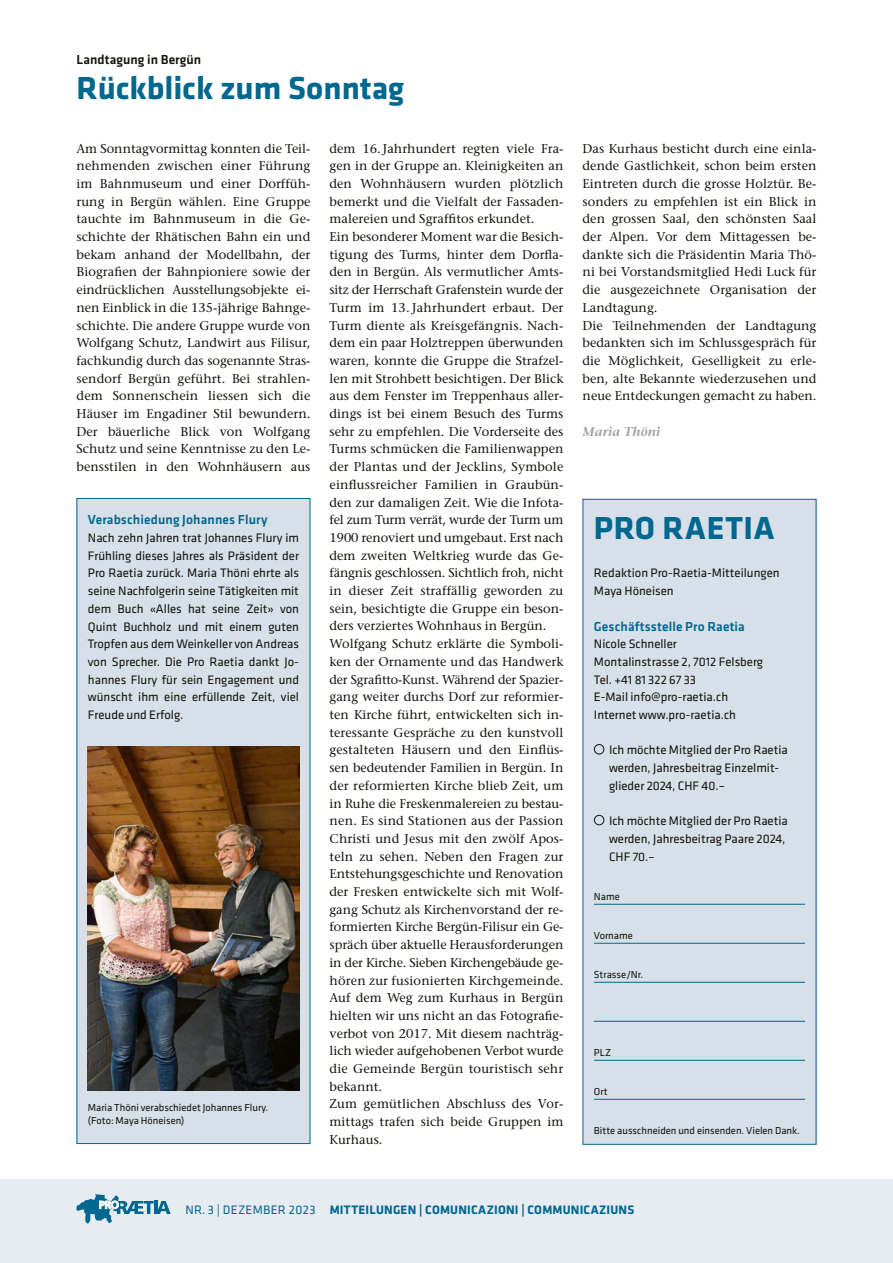
<style>
.page{position:relative;width:893px;height:1263px;background:#fff}
.page>*{position:absolute;margin:0;border:0;box-sizing:border-box;transform-origin:0 0}
.t1{font:700 33px "Klavika";color:#00678e}
.t2{font:700 33px "Klavika";letter-spacing:.02em;color:#00678e}
.t3{font:500 13.5px "Klavika";letter-spacing:.01em;color:#00678e}
.t4{font:500 13.5px "Klavika";letter-spacing:.005em;color:#12120d}
.t5{font:500 12.75px/17.7px "Stone Serif Std";letter-spacing:.005em;color:#12120d}
.t6{font:12.75px/17.7px "Klavika";color:#12120d}
.t7{font:700 12.75px "Klavika";letter-spacing:.015em;color:#00678e}
.t8{font:italic 600 12.75px "Stone Serif Std";letter-spacing:.005em;color:#9d9e9e}
.t9{font:10.5px/13.5px "Klavika";color:#12120d}
.s1{font-weight:400}
</style>
<div class="page">
<div style="left:0;top:1179px;width:893px;height:84px;background:#e7ecf2"></div>
<svg style="left:76px;top:1194px;width:95px;height:30px"></svg>
<div style="left:583px;top:499px;width:233px;height:645px;background:#d7dfe8"></div>
<hr style="left:594px;top:904px;width:211px;height:1px;background:#00678e">
<hr style="left:594px;top:943px;width:211px;height:1px;background:#00678e">
<hr style="left:594px;top:982px;width:211px;height:1px;background:#00678e">
<hr style="left:594px;top:1021px;width:211px;height:1px;background:#00678e">
<hr style="left:594px;top:1060px;width:211px;height:1px;background:#00678e">
<hr style="left:594px;top:1099px;width:211px;height:1px;background:#00678e">
<div style="left:594px;top:744px;width:10px;height:10px;border:1px solid #12120d;border-radius:50%"></div>
<div style="left:594px;top:815px;width:10px;height:10px;border:1px solid #12120d;border-radius:50%"></div>
<div style="left:77px;top:498px;width:233px;height:645px;background:#d7dfe8"></div>
<img style="left:88px;top:746px;width:211px;height:345px">
<p class="t4" style="left:77px;top:50px;width:126px">Landtagung in Bergün</p>
<h1 class="t1" style="left:77px;top:65px;width:329px">Rückblick zum Sonntag</h1>
<p class="t5" style="left:77px;top:139px;width:235px;text-align:justify">Am Sonntagvormittag konnten die Teil&shy;nehmenden zwischen einer Führung im Bahnmuseum und einer Dorffüh&shy;rung in Bergün wählen. Eine Gruppe tauchte im Bahnmuseum in die Ge&shy;schichte der Rhätischen Bahn ein und bekam anhand der Modellbahn, der Biografien der Bahnpioniere sowie der eindrücklichen Ausstellungsobjekte ei&shy;nen Einblick in die 135-jährige Bahnge&shy;schichte. Die andere Gruppe wurde von Wolfgang Schutz, Landwirt aus Filisur, fachkundig durch das sogenannte Stras&shy;sendorf Bergün geführt. Bei strahlen&shy;dem Sonnenschein liessen sich die Häuser im Engadiner Stil bewundern.<br>Der bäuerliche Blick von Wolfgang Schutz und seine Kenntnisse zu den Le&shy;bensstilen in den Wohnhäusern aus</p>
<p class="t5" style="left:330px;top:139px;width:235px">dem 16. Jahrhundert regten viele Fra&shy;gen in der Gruppe an. Kleinigkeiten an den Wohnhäusern wurden plötzlich bemerkt und die Vielfalt der Fassaden&shy;malereien und Sgraffitos erkundet.<br>Ein besonderer Moment war die Besich&shy;tigung des Turms, hinter dem Dorfla&shy;den in Bergün. Als vermutlicher Amts&shy;sitz der Herrschaft Grafenstein wurde der Turm im 13. Jahrhundert erbaut. Der Turm diente als Kreisgefängnis. Nach&shy;dem ein paar Holztreppen überwunden waren, konnte die Gruppe die Strafzel&shy;len mit Strohbett besichtigen. Der Blick aus dem Fenster im Treppenhaus aller&shy;dings ist bei einem Besuch des Turms sehr zu empfehlen. Die Vorderseite des Turms schmücken die Familienwappen der Plantas und der Jecklins, Symbole einflussreicher Familien in Graubün&shy;den zur damaligen Zeit. Wie die Infota&shy;fel zum Turm verrät, wurde der Turm um 1900 renoviert und umgebaut. Erst nach dem zweiten Weltkrieg wurde das Ge&shy;fängnis geschlossen. Sichtlich froh, nicht in dieser Zeit straffällig geworden zu sein, besichtigte die Gruppe ein beson&shy;ders verziertes Wohnhaus in Bergün.<br>Wolfgang Schutz erklärte die Symboli&shy;ken der Ornamente und das Handwerk der Sgrafitto-Kunst. Während der Spazier&shy;gang weiter durchs Dorf zur reformier&shy;ten Kirche führt, entwickelten sich in&shy;teressante Gespräche zu den kunstvoll gestalteten Häusern und den Einflüs&shy;sen bedeutender Familien in Bergün. In der reformierten Kirche blieb Zeit, um in Ruhe die Freskenmalereien zu bestau&shy;nen. Es sind Stationen aus der Passion Christi und Jesus mit den zwölf Apos&shy;teln zu sehen. Neben den Fragen zur Entstehungsgeschichte und Renovation der Fresken entwickelte sich mit Wolf&shy;gang Schutz als Kirchenvorstand der re&shy;formierten Kirche Bergün-Filisur ein Ge&shy;spräch über aktuelle Herausforderungen in der Kirche. Sieben Kirchengebäude ge&shy;hören zur fusionierten Kirchgemeinde.<br>Auf dem Weg zum Kurhaus in Bergün hielten wir uns nicht an das Fotografie&shy;verbot von 2017. Mit diesem nachträg&shy;lich wieder aufgehobenen Verbot wurde die Gemeinde Bergün touristisch sehr bekannt.<br>Zum gemütlichen Abschluss des Vor&shy;mittags trafen sich beide Gruppen im Kurhaus.</p>
<p class="t5" style="left:583px;top:139px;width:235px">Das Kurhaus besticht durch eine einla&shy;dende Gastlichkeit, schon beim ersten Eintreten durch die grosse Holztür. Be&shy;sonders zu empfehlen ist ein Blick in den grossen Saal, den schönsten Saal der Alpen. Vor dem Mittagessen be&shy;dankte sich die Präsidentin Maria Thö&shy;ni bei Vorstandsmitglied Hedi Luck für die ausgezeichnete Organisation der Landtagung.<br>Die Teilnehmenden der Landtagung bedankten sich im Schlussgespräch für die Möglichkeit, Geselligkeit zu erle&shy;ben, alte Bekannte wiederzusehen und neue Entdeckungen gemacht zu haben.</p>
<p class="t8" style="left:583px;top:424px;width:79px">Maria Thöni</p>
<p class="t3" style="left:88px;top:511px;width:181px">Verabschiedung Johannes Flury</p>
<p class="t6" style="left:88px;top:529px;width:213px;text-align:justify">Nach zehn Jahren trat Johannes Flury im Frühling dieses Jahres als Präsident der Pro Raetia zurück. Maria Thöni ehrte als seine Nachfolgerin seine Tätigkeiten mit dem Buch «Alles hat seine Zeit» von Quint Buchholz und mit einem guten Tropfen aus dem Weinkeller von Andreas von Sprecher. Die Pro Raetia dankt Jo&shy;hannes Flury für sein Engagement und wünscht ihm eine erfüllende Zeit, viel Freude und Erfolg.</p>
<h1 class="t2" style="left:594px;top:504px;width:182px">PRO RAETIA</h1>
<p class="t6" style="left:594px;top:564px;width:187px">Redaktion Pro-Raetia-Mitteilungen<br>Maya Höneisen</p>
<p class="t3" style="left:594px;top:617px;width:152px">Geschäftsstelle Pro Raetia</p>
<p class="t6" style="left:594px;top:635px;width:171px">Nicole Schneller<br>Montalinstrasse 2, 7012 Felsberg<br>Tel. +41 81 322 67 33<br>E-Mail info@pro-raetia.ch<br>Internet www.pro-raetia.ch</p>
<p class="t6" style="left:609px;top:741px;width:180px">Ich möchte Mitglied der Pro Raetia werden, Jahresbeitrag Einzelmit&shy;glieder 2024, CHF 40.–</p>
<p class="t6" style="left:609px;top:812px;width:180px">Ich möchte Mitglied der Pro Raetia werden, Jahresbeitrag Paare 2024,<br>CHF 70.–</p>
<p class="t9" style="left:594px;top:889px;width:27px">Name</p>
<p class="t9" style="left:594px;top:928px;width:40px">Vorname</p>
<p class="t9" style="left:594px;top:967px;width:51px">Strasse/Nr.</p>
<p class="t9" style="left:594px;top:1045px;width:19px">PLZ</p>
<p class="t9" style="left:594px;top:1084px;width:15px">Ort</p>
<p class="t9" style="left:594px;top:1123px;width:208px">Bitte ausschneiden und einsenden. Vielen Dank.</p>
<p class="t9" style="left:88px;top:1100px;width:182px">Maria Thöni verabschiedet Johannes Flury. (Foto: Maya Höneisen)</p>
<p class="t7" style="left:186px;top:1200px;width:450px"><span class="s1">NR. 3 | DEZEMBER 2023</span> MITTEILUNGEN | COMUNICAZIONI | COMMUNICAZIUNS</p>
</div>
